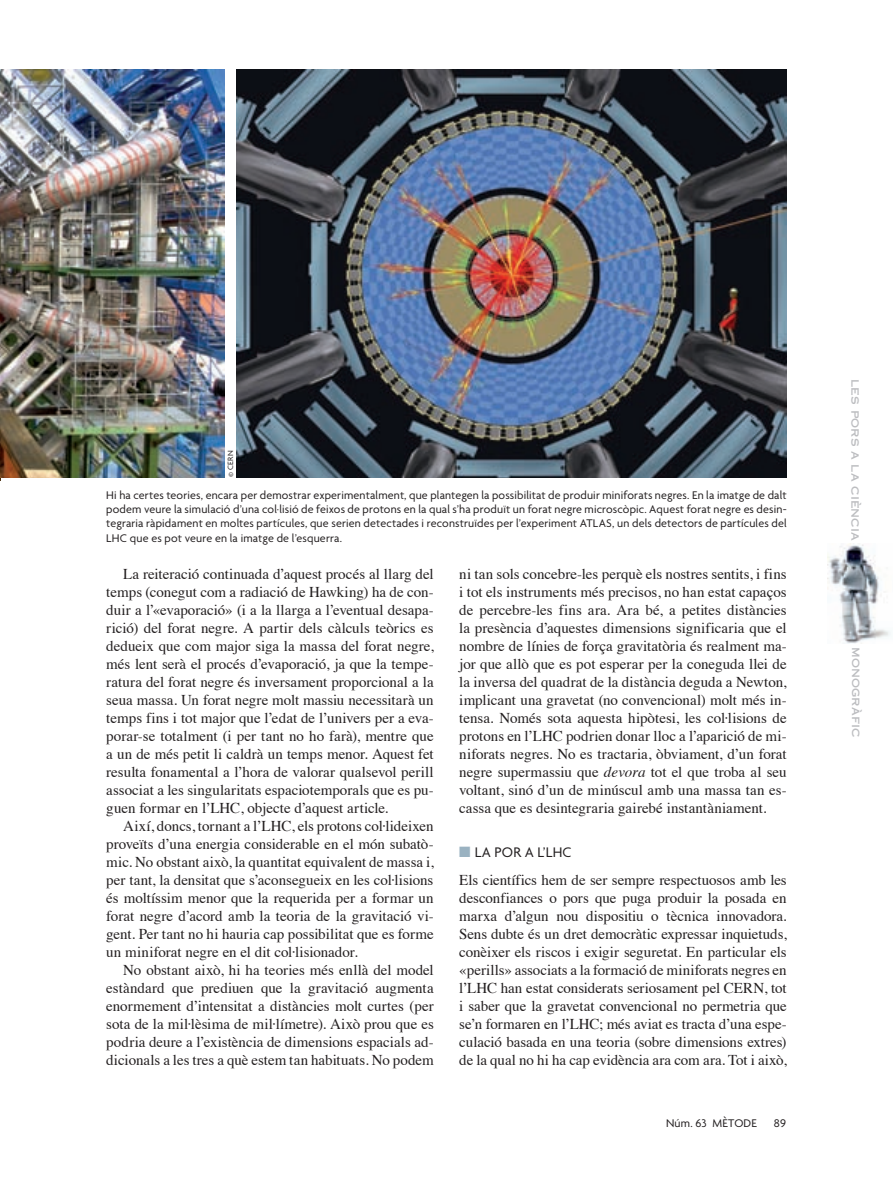
<style>
.page{position:relative;width:893px;height:1191px;background:#fff}
.page>*{position:absolute;margin:0;border:0;box-sizing:border-box;transform-origin:0 0}
.t1{font:15px/18px "Times";color:#231f20;text-align:justify}
.t2{font:15px "Agenda";letter-spacing:.015em;color:#231f20}
.t3{font:12px/14.2px "Agenda";letter-spacing:.015em;color:#231f20;text-align:justify}
.t4{font:12px "Copperplate Thirty One AB";letter-spacing:.005em;color:#bcbdc0}
.t5{font:8.25px "Agenda";color:#231f20}
.s1{font-style:italic}
.s2{color:#9ab2c1}
</style>
<div class="page">
<img style="left:828px;top:544px;width:63px;height:100px">
<img style="left:237px;top:69px;width:550px;height:408px">
<img style="left:0;top:69px;width:224px;height:408px">
<p class="t5" style="left:227px;top:477px;width:28px;rotate:-90deg">© CERN</p>
<p class="t3" style="left:106px;top:489px;width:682px">Hi ha certes teories, encara per demostrar experimentalment, que plantegen la possibilitat de produir miniforats negres. En la imatge de dalt podem veure la simulació d’una col·lisió de feixos de protons en la qual s’ha produït un forat negre microscòpic. Aquest forat negre es desin&shy;tegraria ràpidament en moltes partícules, que serien detectades i reconstruïdes per l’experiment ATLAS, un dels detectors de partícules del LHC que es pot veure en la imatge de l’esquerra.</p>
<p class="t1" style="left:106px;top:566px;width:329px;text-indent:17px">La reiteració continuada d’aquest procés al llarg del temps (conegut com a radiació de Hawking) ha de con&shy;duir a l’«evaporació» (i a la llarga a l’eventual desapa&shy;rició) del forat negre. A partir dels càlculs teòrics es dedueix que com major siga la massa del forat negre, més lent serà el procés d’evaporació, ja que la tempe&shy;ratura del forat negre és inversament proporcional a la seua massa. Un forat negre molt massiu necessitarà un temps fins i tot major que l’edat de l’univers per a eva&shy;porar-se totalment (i per tant no ho farà), mentre que a un de més petit li caldrà un temps menor. Aquest fet resulta fonamental a l’hora de valorar qualsevol perill associat a les singularitats espaciotemporals que es pu&shy;guen formar en l’LHC, objecte d’aquest article.</p>
<p class="t1" style="left:106px;top:818px;width:329px;text-indent:17px">Així, doncs, tornant a l’LHC, els protons col·lideixen proveïts d’una energia considerable en el món subatò&shy;mic. No obstant això, la quantitat equivalent de massa i, per tant, la densitat que s’aconsegueix en les col·lisions és moltíssim menor que la requerida per a formar un forat negre d’acord amb la teoria de la gravitació vi&shy;gent. Per tant no hi hauria cap possibilitat que es forme un miniforat negre en el dit col·lisionador.</p>
<p class="t1" style="left:106px;top:962px;width:329px;text-indent:17px">No obstant això, hi ha teories més enllà del model estàndard que prediuen que la gravitació augmenta enormement d’intensitat a distàncies molt curtes (per sota de la mil·lèsima de mil·límetre). Això prou que es podria deure a l’existència de dimensions espacials ad&shy;dicionals a les tres a què estem tan habituats. No podem</p>
<p class="t1" style="left:459px;top:566px;width:329px">ni tan sols concebre-les perquè els nostres sentits, i fins i tot els instruments més precisos, no han estat capaços de percebre-les fins ara. Ara bé, a petites distàncies la presència d’aquestes dimensions significaria que el nombre de línies de força gravitatòria és realment ma&shy;jor que allò que es pot esperar per la coneguda llei de la inversa del quadrat de la distància deguda a Newton, implicant una gravetat (no convencional) molt més in&shy;tensa. Només sota aquesta hipòtesi, les col·lisions de protons en l’LHC podrien donar lloc a l’aparició de mi&shy;niforats negres. No es tractaria, òbviament, d’un forat negre supermassiu que <span class="s1">devora</span> tot el que troba al seu voltant, sinó d’un de minúscul amb una massa tan es&shy;cassa que es desintegraria gairebé instantàniament.</p>
<p class="t2" style="left:459px;top:846px;width:114px"><span class="s2">■</span> LA POR A L’LHC</p>
<p class="t1" style="left:459px;top:872px;width:329px">Els científics hem de ser sempre respectuosos amb les desconfiances o pors que puga produir la posada en marxa d’algun nou dispositiu o tècnica innovadora.<br>Sens dubte és un dret democràtic expressar inquietuds, conèixer els riscos i exigir seguretat. En particular els «perills» associats a la formació de miniforats negres en l’LHC han estat considerats seriosament pel CERN, tot i saber que la gravetat convencional no permetria que se’n formaren en l’LHC; més aviat es tracta d’una espe&shy;culació basada en una teoria (sobre dimensions extres) de la qual no hi ha cap evidència ara com ara. Tot i això,</p>
<p class="t3" style="left:666px;top:1116px;width:92px">Núm. 63 MÈTODE</p>
<p class="t3" style="left:774px;top:1116px;width:14px">89</p>
<p class="t4" style="left:863px;top:379px;width:162px;rotate:90deg">les pors a la ciència</p>
<p class="t4" style="left:863px;top:647px;width:92px;rotate:90deg">monogràfic</p>
</div>
